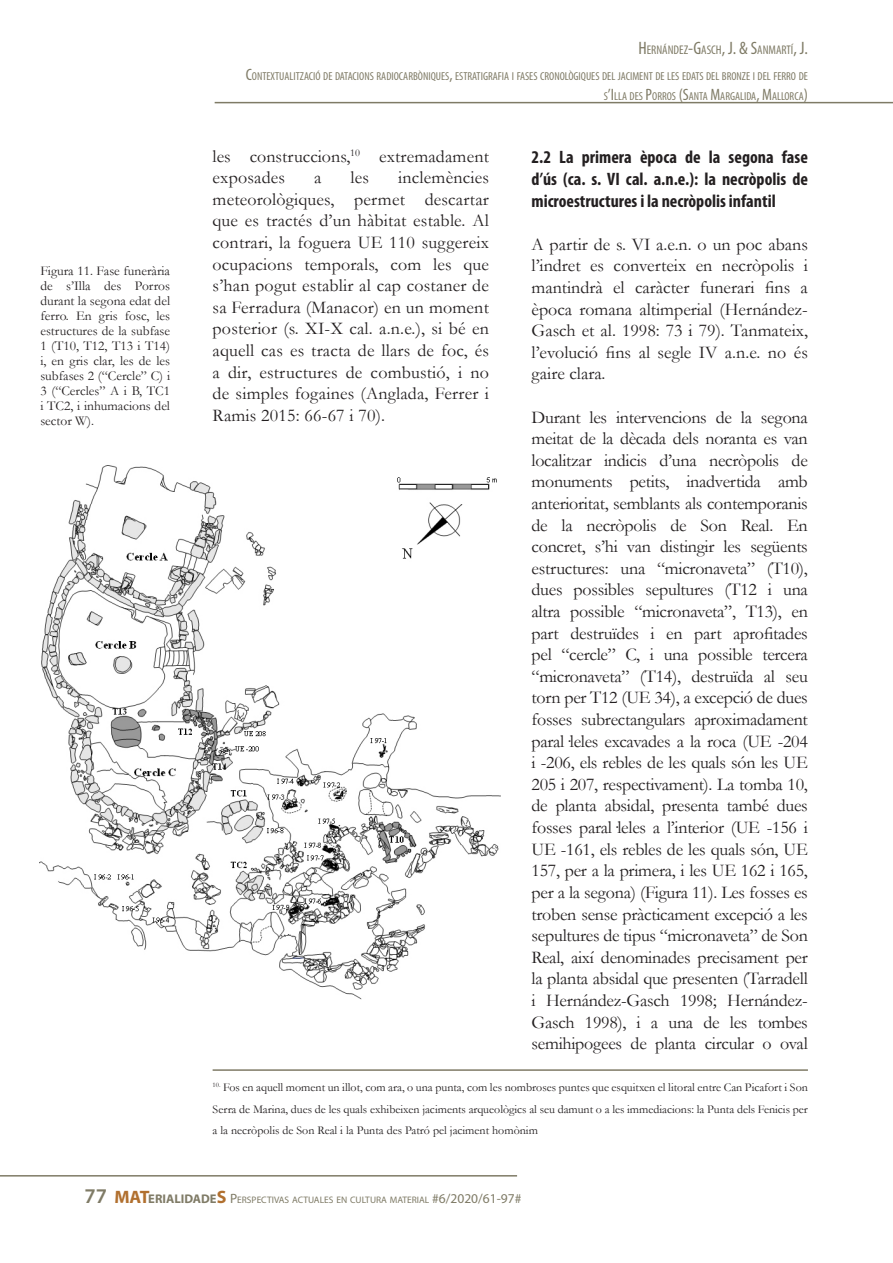
<style>
.page{position:relative;width:893px;height:1263px;background:#fff}
.page>*{position:absolute;margin:0;border:0;box-sizing:border-box;transform-origin:0 0}
.t1{font:18px/21.6px "Garamond";color:#231f20;text-align:justify}
.t2{font:700 condensed 18px/21.6px "Myriad Pro";color:#231f20;text-align:justify}
.t3{font:13.5px/15px "Garamond";color:#231f20;text-align:justify}
.t4{font:condensed 12.6px "Myriad Pro";color:#7f7b66}
.t5{font:12px/21.6px "Garamond";color:#231f20;text-align:justify}
.t6{font:condensed 11.55px/19.8px "Myriad Pro";color:#7f7b66;text-align:right}
.t7{font:9.45px "Myriad Pro";color:#7f7b66}
.s1{font-size:18px}
.s2{font-size:16.5px}
.s3{font-style:inherit}
.s4{font-weight:600;font-size:21px}
.s5{font-weight:700;font-size:18px;color:#b1702f}
.s6{font-weight:700;font-size:12.6px}
.s7{font-size:13.5px}
</style>
<div class="page">
<hr style="left:0;top:1175px;width:517px;height:1px;background:#7f7b66">
<hr style="left:215px;top:102px;width:678px;height:1px;background:#7f7b66">
<hr style="left:213px;top:1069px;width:595px;height:2px;background:#7f7b66">
<img style="left:40px;top:465px;width:460px;height:534px">
<p class="t3" style="left:40px;top:263px;width:131px">Figura 11. Fase funerària de s’Illa des Porros durant la segona edat del ferro. En gris fosc, les estructures de la subfase 1 (T10, T12, T13 i T14) i, en gris clar, les de les subfases 2 (“Cercle” C) i 3 (“Cercles” A i B, TC1 i TC2, i inhumacions del sector W).</p>
<p class="t4" style="left:638px;top:42px;width:171px"><span class="s1">H</span>ERNÁNDEZ<span class="s1">-G</span>ASCH<span class="s1">, J. &amp; S</span>ANMARTÍ<span class="s1">, J.</span></p>
<p class="t6" style="left:246px;top:66px;width:564px"><span class="s2">C</span>ONTEXTUALITZACIÓ DE DATACIONS RADIOCARBÒNIQUES<span class="s2">,</span> ESTRATIGRAFIA I FASES CRONOLÒGIQUES DEL JACIMENT DE LES EDATS DEL BRONZE I DEL FERRO DE<br>S<span class="s2">’I</span> LLA DES <span class="s2">P</span>ORROS <span class="s2">(S</span>ANTA <span class="s2">M</span>ARGALIDA<span class="s2">, M</span>ALLORCA<span class="s2">)</span></p>
<p class="t1" style="left:213px;top:145px;width:278px">les construccions,<sup>10</sup> extremadament exposades</p>
<p class="t2" style="left:531px;top:146px;width:278px">2.2 La primera època de la segona fase d’ús (ca. s. <span class="s3">VI</span> cal. a.n.e.): la necròpolis de microestructures i la necròpolis infantil</p>
<p class="t1" style="left:531px;top:233px;width:278px">A partir de s. <span class="s3">VI</span> a.e.n. o un poc abans l’indret es converteix en necròpolis i mantindrà el caràcter funerari fins a època romana altimperial (Hernández-Gasch et al. 1998: 73 i 79). Tanmateix, l’evolució fins al segle <span class="s3">IV</span> a.n.e. no és gaire clara.</p>
<p class="t1" style="left:531px;top:406px;width:278px">Durant les intervencions de la segona meitat de la dècada dels noranta es van localitzar indicis d’una necròpolis de monuments petits, inadvertida amb anterioritat, semblants als contemporanis de la necròpolis de Son Real. En concret, s’hi van distingir les següents estructures: una “micronaveta” (T10), dues possibles sepultures (T12 i una altra possible “micronaveta”, T13), en part destruïdes i en part aprofitades pel “cercle” C, i una possible tercera “micronaveta” (T14), destruïda al seu torn per T12 (UE 34), a excepció de dues fosses subrectangulars aproximadament paral·leles excavades a la roca (UE -204 i -206, els rebles de les quals són les UE 205 i 207, respectivament). La tomba 10, de planta absidal, presenta també dues fosses paral·leles a l’interior (UE -156 i UE -161, els rebles de les quals són, UE 157, per a la primera, i les UE 162 i 165, per a la segona) (Figura 11). Les fosses es troben sense pràcticament excepció a les sepultures de tipus “micronaveta” de Son Real, així denominades precisament per la planta absidal que presenten (Tarradell i Hernández-Gasch 1998; Hernández-Gasch 1998), i a una de les tombes semihipogees de planta circular o oval</p>
<p class="t5" style="left:213px;top:1076px;width:597px"><sup>10.</sup> Fos en aquell moment un illot, com ara, o una punta, com les nombroses puntes que esquitxen el litoral entre Can Picafort i Son Serra de Marina, dues de les quals exhibeixen jaciments arqueològics al seu damunt o a les immediacions: la Punta dels Fenicis per a la necròpolis de Son Real i la Punta des Patró pel jaciment homònim</p>
<p class="t1" style="left:213px;top:167px;width:278px;text-indent:186px">inclemències meteorològiques, permet descartar que es tractés d’un hàbitat estable. Al contrari, la foguera UE 110 suggereix ocupacions temporals, com les que s’han pogut establir al cap costaner de sa Ferradura (Manacor) en un moment posterior (s. <span class="s3">XI-X</span> cal. a.n.e.), si bé en aquell cas es tracta de llars de foc, és a dir, estructures de combustió, i no de simples fogaines (Anglada, Ferrer i Ramis 2015: 66-67 i 70).</p>
<p class="t1" style="left:314px;top:167px;width:9px">a</p>
<p class="t1" style="left:351px;top:167px;width:20px">les</p>
<p class="t7" style="left:85px;top:1194px;width:438px"><span class="s4">77</span> <span class="s5">MAT</span><span class="s6">ERIALIDADE</span><span class="s5">S</span> <span class="s7">P</span>ERSPECTIVAS ACTUALES EN CULTURA MATERIAL <span class="s7">#6/2020/61-97#</span></p>
</div>
